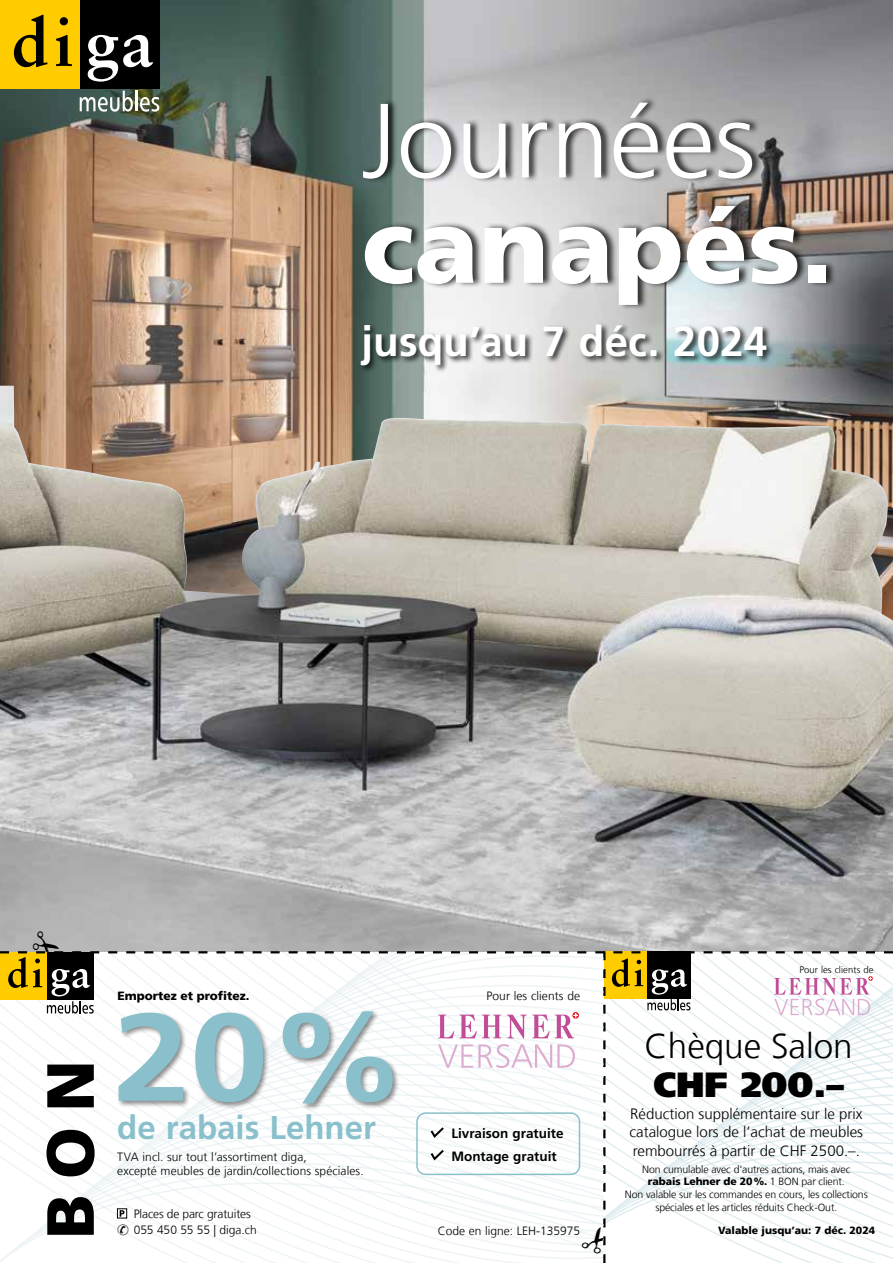
<style>
.page{position:relative;width:893px;height:1263px;background:#fff}
.page>*{position:absolute;margin:0;border:0;box-sizing:border-box;transform-origin:0 0}
.t1{font:700 124.05px "Frutiger LT Com";color:#89c0cb;scale:1.12 1}
.t2{font:300 105.3px "Frutiger LT Com";color:#fff}
.t3{font:900 105.3px "Frutiger LT Com";color:#fff}
.t4{font:900 66.6px "Frutiger LT Com";color:#000}
.t5{font:700 42px "Frutiger LT Com";letter-spacing:.005em;color:#fff}
.t6{font:300 34.95px "Frutiger LT Com";color:#000}
.t7{font:900 34.95px "Frutiger LT Com";color:#000}
.t8{font:700 33px "Frutiger LT Com";color:#89c0cb}
.t9{font:300 15px/18.5px "Frutiger LT Com";color:#000;text-align:justify}
.t10{font:700 13.5px/22.5px "Frutiger LT Com";color:#000}
.t11{font:300 12px/14.4px "Frutiger LT Com";letter-spacing:.005em;color:#000}
.t12{font:900 12px "Frutiger LT Com";color:#000}
.t13{font:300 10.5px/12.6px "Frutiger LT Com";letter-spacing:-.01em;color:#000;text-align:center}
.t14{font:900 10.5px "Frutiger LT Com";color:#000}
.t15{font:300 9.45px "Frutiger LT Com";letter-spacing:.005em;color:#000}
.s1{font-weight:900}
</style>
<div class="page">
<img style="left:0;top:0;width:893px;height:386px">
<img style="left:0;top:386px;width:893px;height:544px">
<div style="left:0;top:0;width:80px;height:88px;background:#fc0"></div>
<div style="left:80px;top:0;width:79px;height:88px;background:#000"></div>
<div style="left:359px;top:322px;width:415px;height:52px;background:#000;opacity:.75"></div>
<div style="left:362px;top:97px;width:475px;height:213px;background:#000;opacity:.75"></div>
<svg style="left:14px;top:15px;width:33px;height:52px"></svg>
<svg style="left:56px;top:17px;width:16px;height:49px"></svg>
<svg style="left:88px;top:35px;width:65px;height:47px"></svg>
<svg style="left:80px;top:91px;width:53px;height:21px"></svg>
<hr style="left:135px;top:91px;width:3px;height:20px;background:#fff">
<svg style="left:140px;top:97px;width:19px;height:15px"></svg>
<svg style="left:0;top:930px;width:893px;height:333px"></svg>
<h2 class="t2" style="left:362px;top:80px;width:396px">Journées</h2>
<h2 class="t3" style="left:362px;top:182px;width:473px">canapés.</h2>
<h3 class="t5" style="left:362px;top:317px;width:407px">jusqu’au 7 déc. 2024</h3>
<h3 class="t4" style="left:30px;top:1239px;width:180px;rotate:-90deg">BON</h3>
<p class="t12" style="left:117px;top:989px;width:134px">Emportez et profitez.</p>
<h1 class="t1" style="left:113px;top:985px;width:264px">20%</h1>
<h3 class="t8" style="left:117px;top:1108px;width:260px">de rabais Lehner</h3>
<p class="t11" style="left:117px;top:1149px;width:248px">TVA incl. sur tout l’assortiment diga,<br>excepté meubles de jardin/collections spéciales.</p>
<p class="t11" style="left:117px;top:1205px;width:141px;line-height:16.2px;text-indent:16px">Places de parc gratuites ✆ 055 450 55 55 | diga.ch</p>
<p class="t11" style="left:486px;top:989px;width:95px">Pour les clients de</p>
<p class="t10" style="left:451px;top:1122px;width:114px">Livraison gratuite<br>Montage gratuit</p>
<p class="t11" style="left:438px;top:1223px;width:144px">Code en ligne: LEH-135975</p>
<p class="t15" style="left:799px;top:964px;width:76px">Pour les clients de</p>
<h3 class="t6" style="left:644px;top:1025px;width:210px">Chèque Salon</h3>
<h3 class="t7" style="left:653px;top:1063px;width:192px">CHF 200.–</h3>
<h3 class="t9" style="left:630px;top:1105px;width:235px">Réduction supplémentaire sur le prix catalogue lors de l’achat de meubles rembourrés à partir de CHF 2500.–.</h3>
<p class="t13" style="left:625px;top:1163px;width:244px">Non cumulable avec d‘autres actions, mais avec <span class="s1">rabais Lehner de 20%.</span> 1 BON par client.<br>Non valable sur les commandes en cours, les collections spéciales et les articles réduits Check-Out.</p>
<p class="t14" style="left:718px;top:1224px;width:159px">Valable jusqu’au: 7 déc. 2024</p>
</div>
